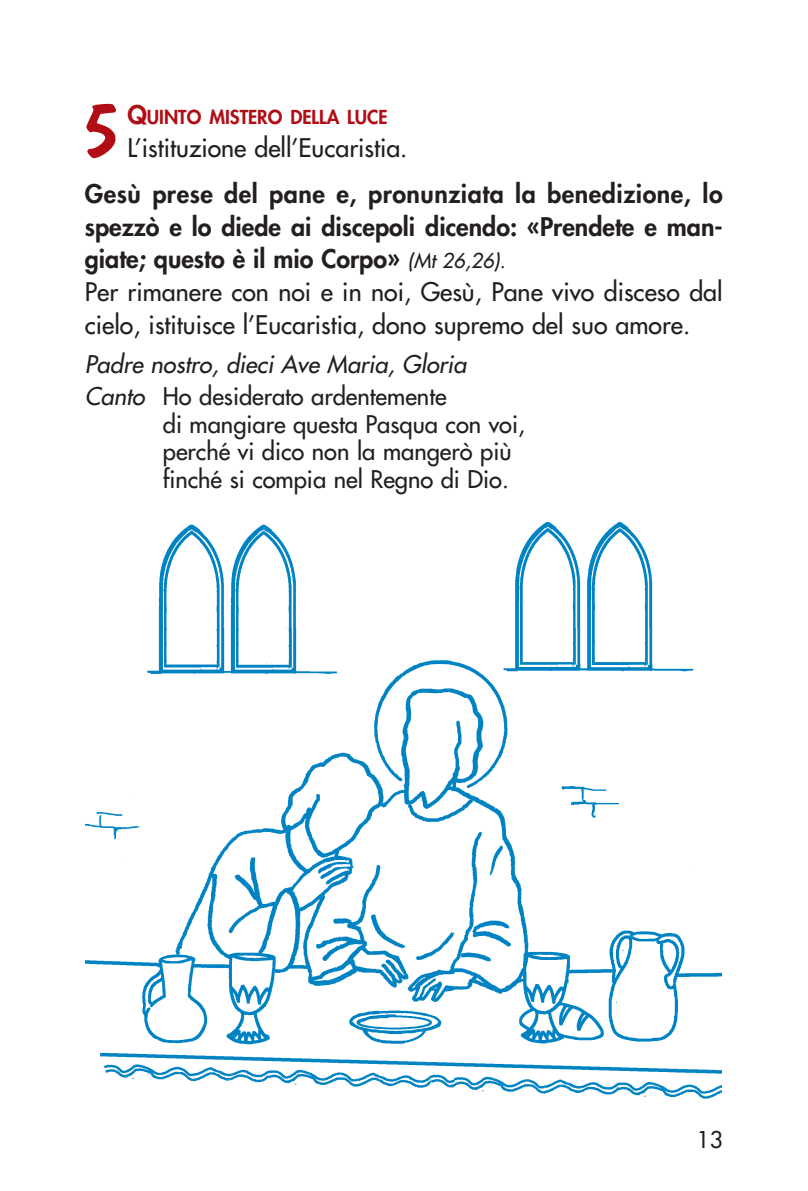
<style>
.page{position:relative;width:808px;height:1191px;background:#fff}
.page>*{position:absolute;margin:0;border:0;box-sizing:border-box;transform-origin:0 0}
.t1{font:85.75px "Dom Casual";color:#b10d15}
.t2{font:800 25px/32.8px "Futura";color:#231f20}
.t3{font:25px "Futura";color:#231f20}
.t4{font:23.75px/27.5px "Futura";color:#231f20}
.t5{font:italic 23.75px/31.5px "Futura";color:#231f20}
.t6{font:22.5px "Futura";color:#231f20}
.t7{font:800 18.75px "Futura";color:#b10d15}
.s1{font-size:25px}
.s2{font-weight:400;font-style:italic;font-size:20px}
.s3{font-weight:400}
.s4{font-style:normal}
</style>
<div class="page">
<img style="left:86px;top:522px;width:635px;height:577px">
<h1 class="t1" style="left:82px;top:93px;width:38px">5</h1>
<p class="t7" style="left:127px;top:108px;width:262px"><span class="s1">Q</span>UINTO MISTERO DELLA LUCE</p>
<p class="t3" style="left:127px;top:135px;width:282px">L’istituzione dell’Eucaristia.</p>
<p class="t2" style="left:85px;top:179px;width:639px">Gesù prese del pane e, pronunziata la benedizione, lo spezzò e lo diede ai discepoli dicendo: «Prendete e man&shy;giate; questo è il mio Corpo» <span class="s2">(Mt 26,26).<br></span><span class="s3">Per rimanere con noi e in noi, Gesù, Pane vivo disceso dal cielo, istituisce l’Eucaristia, dono supremo del suo amore.</span></p>
<p class="t5" style="left:85px;top:350px;width:387px">Padre nostro, dieci Ave Maria, Gloria<br>Canto <span class="s4">Ho desiderato ardentemente</span></p>
<p class="t4" style="left:163px;top:412px;width:364px">di mangiare questa Pasqua con voi, perché vi dico non la mangerò più finché si compia nel Regno di Dio.</p>
<p class="t6" style="left:697px;top:1128px;width:27px">13</p>
</div>
